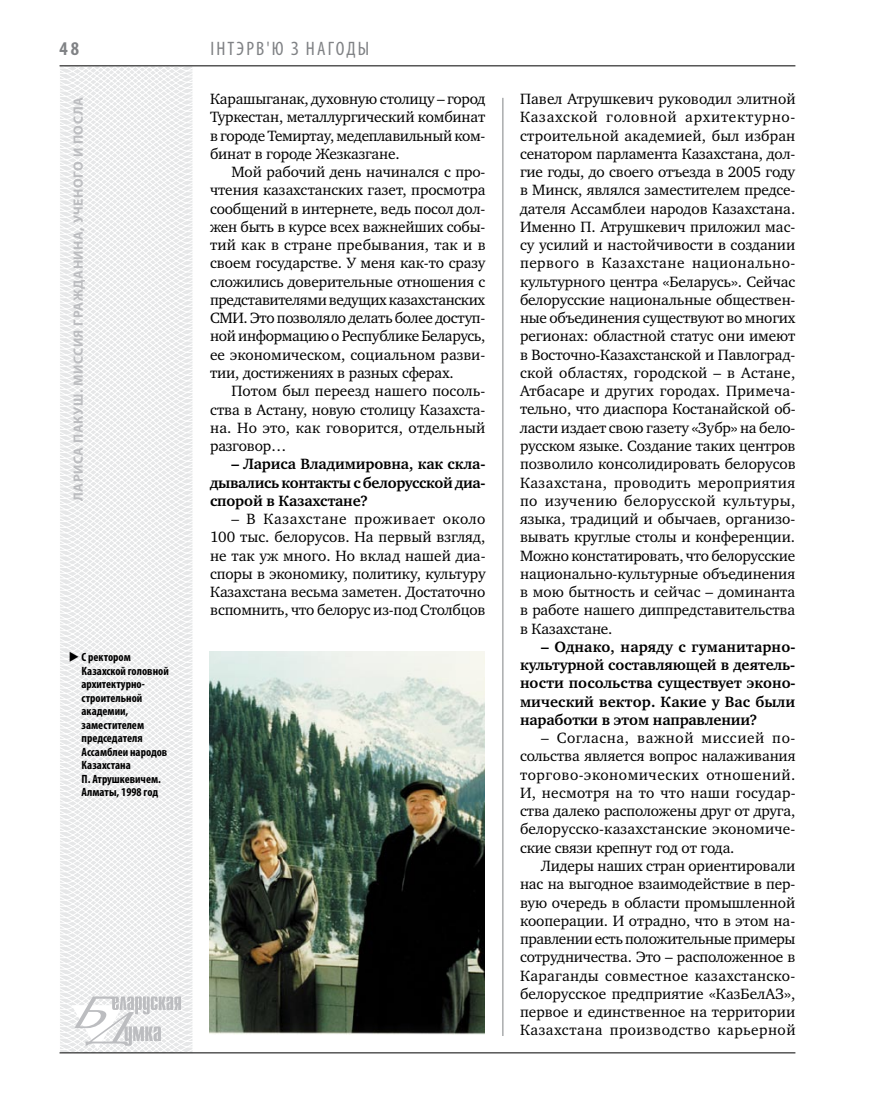
<style>
.page{position:relative;width:872px;height:1106px;background:#fff}
.page>*{position:absolute;margin:0;border:0;box-sizing:border-box;transform-origin:0 0}
.t1{font:condensed 19.5px "Myriad Pro";color:#808285}
.t2{font:700 condensed 19.5px "Myriad Pro";color:#808285}
.t3{font:15.3px/18.3px "Charter C";letter-spacing:-.01em;color:#000;text-align:justify}
.t4{font:700 15.3px/18.3px "Charter C";letter-spacing:-.01em;color:#000;text-align:justify}
.t5{font:700 13.5px "Myriad Pro";letter-spacing:.04em;color:#bcbdc0}
.t6{font:700 condensed 12px/13.5px "Myriad Pro";color:#000}
</style>
<div class="page">
<svg style="left:59px;top:65px;width:192px;height:989px"></svg>
<hr style="left:502px;top:98px;width:1px;height:938px;background:#808285">
<hr style="left:60px;top:1052px;width:735px;height:1px;background:#000">
<svg style="left:71px;top:996px;width:110px;height:53px"></svg>
<hr style="left:60px;top:65px;width:735px;height:1px;background:#000">
<img style="left:209px;top:652px;width:276px;height:382px">
<p class="t2" style="left:60px;top:37px;width:21px">48</p>
<p class="t5" style="left:69px;top:501px;width:405px;rotate:-90deg">Лариса ПАКУШ. миссия гражданина, ученого и посла</p>
<p class="t6" style="left:82px;top:650px;width:89px;text-indent:-13px">◆ С ректором<br>Казахской головной архитектурно&shy;строительной академии, заместителем председателя<br>Ассамблеи народов<br>Казахстана<br>П. Атрушкевичем.<br>Алматы, 1998 год</p>
<p class="t1" style="left:210px;top:37px;width:160px">інтэрв'ю з нагоды</p>
<p class="t3" style="left:210px;top:90px;width:277px">Карашыганак, духовную столицу – город Туркестан, металлургический комбинат в городе Темиртау, медеплавильный ком&shy;бинат в городе Жезказгане.</p>
<p class="t3" style="left:210px;top:163px;width:277px;text-indent:21px">Мой рабочий день начинался с про&shy;чтения казахстанских газет, просмотра сообщений в интернете, ведь посол дол&shy;жен быть в курсе всех важнейших собы&shy;тий как в стране пребывания, так и в своем государстве. У меня как-то сразу сложились доверительные отношения с представителями ведущих казахстанских СМИ. Это позволяло делать более доступ&shy;ной информацию о Республике Беларусь, ее экономическом, социальном разви&shy;тии, достижениях в разных сферах.</p>
<p class="t3" style="left:210px;top:382px;width:277px;text-indent:21px">Потом был переезд нашего посоль&shy;ства в Астану, новую столицу Казахста&shy;на. Но это, как говорится, отдельный разговор…</p>
<p class="t4" style="left:210px;top:455px;width:277px;text-indent:21px">– Лариса Владимировна, как скла&shy;дывались контакты с белорусской диа&shy;спорой в Казахстане?</p>
<p class="t3" style="left:210px;top:510px;width:277px;text-indent:21px">– В Казахстане проживает около 100 тыс. белорусов. На первый взгляд, не так уж много. Но вклад нашей диа&shy;споры в экономику, политику, культуру Казахстана весьма заметен. Достаточно вспомнить, что белорус из-под Столбцов</p>
<p class="t3" style="left:520px;top:90px;width:277px">Павел Атрушкевич руководил элитной Казахской головной архитектурно&shy;строительной академией, был избран сенатором парламента Казахстана, дол&shy;гие годы, до своего отъезда в 2005 году в Минск, являлся заместителем предсе&shy;дателя Ассамблеи народов Казахстана.<br>Именно П. Атрушкевич приложил мас&shy;су усилий и настойчивости в создании первого в Казахстане национально&shy;культурного центра «Беларусь». Сейчас белорусские национальные обществен&shy;ные объединения существуют во многих регионах: областной статус они имеют в Восточно-Казахстанской и Павлоград&shy;ской областях, городской – в Астане, Атбасаре и других городах. Примеча&shy;тельно, что диаспора Костанайской об&shy;ласти издает свою газету «Зубр» на бело&shy;русском языке. Создание таких центров позволило консолидировать белорусов Казахстана, проводить мероприятия по изучению белорусской культуры, языка, традиций и обычаев, организо&shy;вывать круглые столы и конференции.<br>Можно констатировать, что белорусские национально-культурные объединения в мою бытность и сейчас – доминанта в работе нашего диппредставительства в Казахстане.</p>
<p class="t4" style="left:520px;top:637px;width:277px;text-indent:21px">– Однако, наряду с гуманитарно&shy;культурной составляющей в деятель&shy;ности посольства существует эконо&shy;мический вектор. Какие у Вас были наработки в этом направлении?</p>
<p class="t3" style="left:520px;top:729px;width:277px;text-indent:21px">– Согласна, важной миссией по&shy;сольства является вопрос налаживания торгово-экономических отношений.<br>И, несмотря на то что наши государ&shy;ства далеко расположены друг от друга, белорусско-казахстанские экономиче&shy;ские связи крепнут год от года.</p>
<p class="t3" style="left:520px;top:856px;width:277px;text-indent:21px">Лидеры наших стран ориентировали нас на выгодное взаимодействие в пер&shy;вую очередь в области промышленной кооперации. И отрадно, что в этом на&shy;правлении есть положительные примеры сотрудничества. Это – расположенное в Караганды совместное казахстанско&shy;белорусское предприятие «КазБелАЗ», первое и единственное на территории Казахстана производство карьерной</p>
</div>
